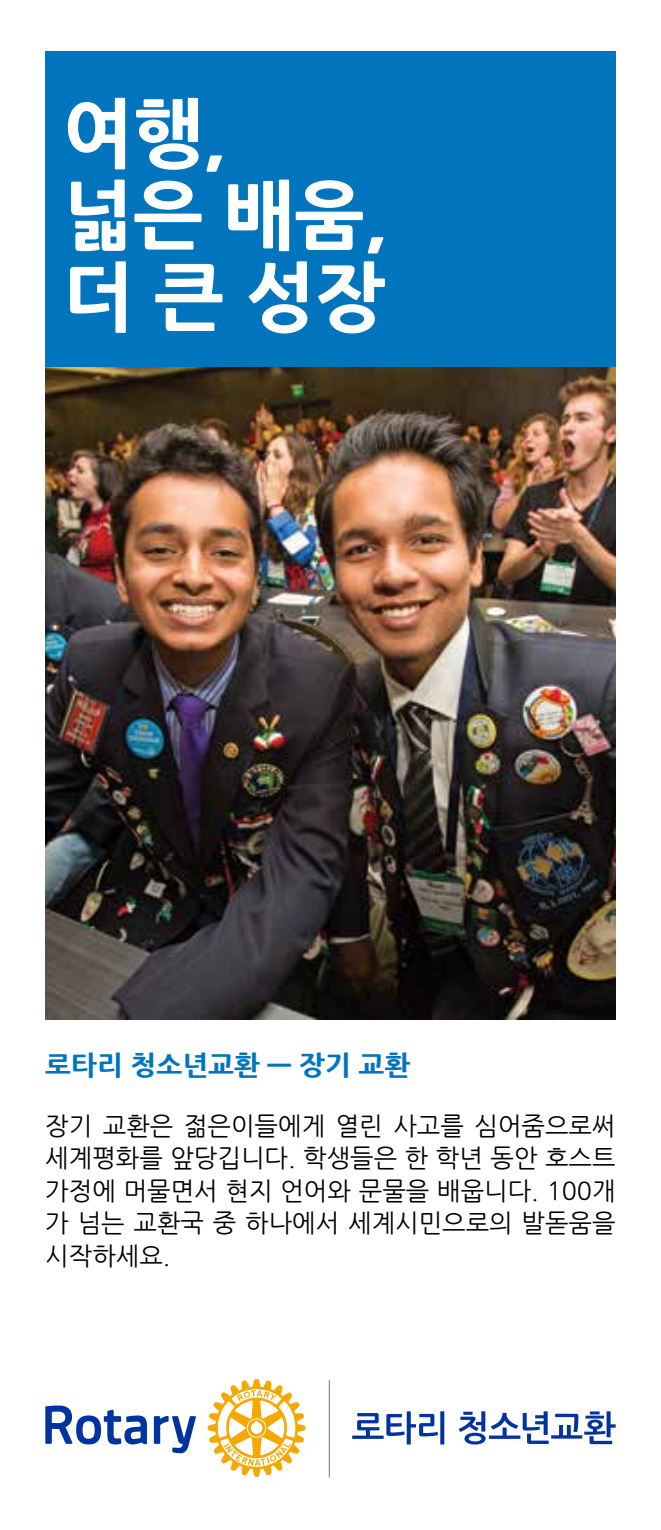
<style>
.page{position:relative;width:661px;height:1530px;background:#fff}
.page>*{position:absolute;margin:0;border:0;box-sizing:border-box;transform-origin:0 0}
.t1{font:800 74.75px/81.8px "Nanum Gothic";color:#fff}
.t2{font:800 27.5px "Nanum Gothic";color:#0075be}
.t3{font:25px/32.5px "Nanum Gothic";color:#000;text-align:justify}
</style>
<div class="page">
<svg style="left:352px;top:1411px;width:92px;height:34px"></svg>
<svg style="left:458px;top:1411px;width:157px;height:34px"></svg>
<svg style="left:45px;top:1406px;width:151px;height:47px"></svg>
<svg style="left:208px;top:1379px;width:97px;height:98px"></svg>
<hr style="left:328px;top:1380px;width:2px;height:97px;background:#939598">
<img style="left:45px;top:367px;width:570px;height:652px">
<div style="left:45px;top:52px;width:570px;height:315px;background:#0075be"></div>
<h1 class="t1" style="left:63px;top:93px;width:326px">여행,<br>넓은 배움, 더 큰 성장</h1>
<p class="t2" style="left:45px;top:1051px;width:366px">로타리 청소년교환 — 장기 교환</p>
<p class="t3" style="left:45px;top:1110px;width:572px">장기 교환은 젊은이들에게 열린 사고를 심어줌으로써 세계평화를 앞당깁니다. 학생들은 한 학년 동안 호스트 가정에 머물면서 현지 언어와 문물을 배웁니다. 100개 가 넘는 교환국 중 하나에서 세계시민으로의 발돋움을 시작하세요.</p>
</div>
